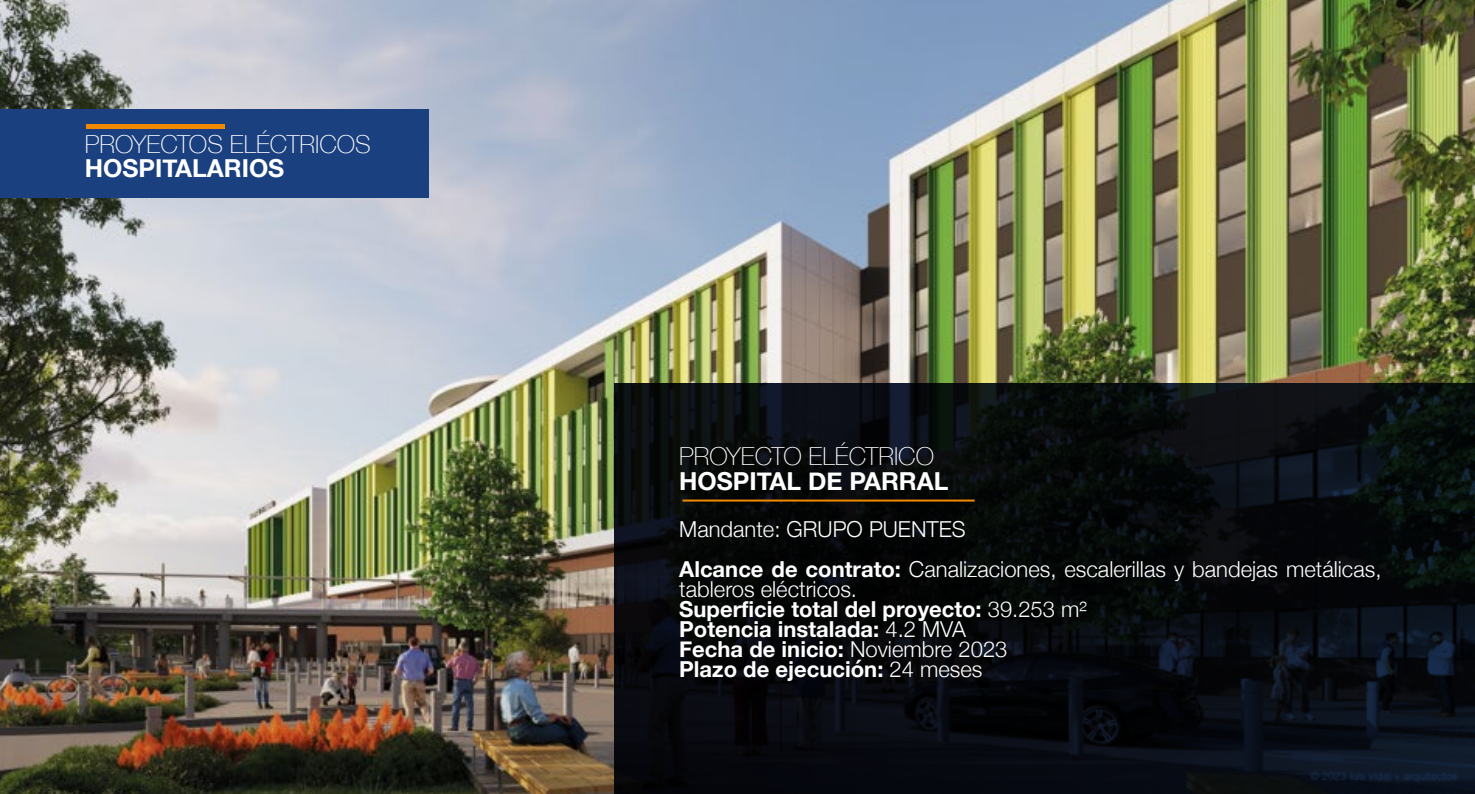
<style>
.page{position:relative;width:1475px;height:794px;background:#fff}
.page>*{position:absolute;margin:0;border:0;box-sizing:border-box;transform-origin:0 0}
.t1{font:100 24.8px "Helvetica Neue";color:#fff}
.t2{font:700 24.8px "Helvetica Neue";color:#fff}
.t3{font:700 22px/20px "Helvetica Neue";color:#fff}
.t4{font:300 22px/40px "Helvetica Neue";color:#fff}
.s1{font-weight:700}
.s2{font-weight:300}
</style>
<div class="page">
<img style="left:0;top:0;width:1474px;height:794px">
<svg style="left:614px;top:384px;width:860px;height:410px;background:#070b0e"></svg>
<div style="left:0;top:109px;width:428px;height:88px;background:#1a407f"></div>
<hr style="left:86px;top:124px;width:139px;height:4px;background:#f18a00">
<hr style="left:682px;top:499px;width:292px;height:2px;background:#f18a00">
<p class="t1" style="left:85px;top:125px;width:287px">PROYECTOS ELÉCTRICOS</p>
<p class="t2" style="left:85px;top:149px;width:201px">HOSPITALARIOS</p>
<p class="t1" style="left:679px;top:437px;width:256px">PROYECTO ELÉCTRICO</p>
<p class="t2" style="left:679px;top:461px;width:271px">HOSPITAL DE PARRAL</p>
<p class="t4" style="left:679px;top:507px;width:703px">Mandante: GRUPO PUENTES<br><span class="s1">Alcance de contrato:</span> Canalizaciones, escalerillas y bandejas metálicas,</p>
<p class="t3" style="left:679px;top:579px;width:409px"><span class="s2">tableros eléctricos.<br></span>Superficie total del proyecto: <span class="s2">39.253 m²<br></span>Potencia instalada: <span class="s2">4.2 MVA<br></span>Fecha de inicio: <span class="s2">Noviembre 2023<br></span>Plazo de ejecución: <span class="s2">24 meses</span></p>
</div>
